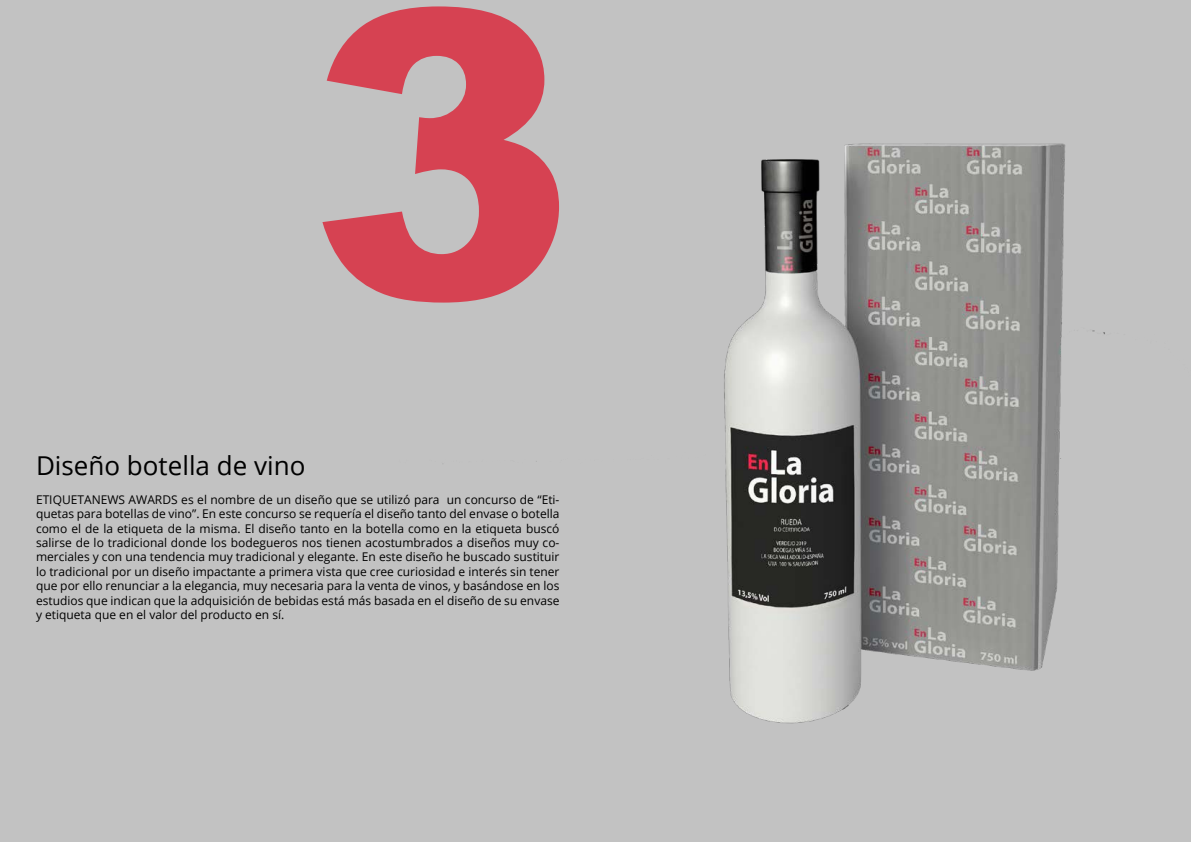
<style>
.page{position:relative;width:1191px;height:842px;background:#fff}
.page>*{position:absolute;margin:0;border:0;box-sizing:border-box;transform-origin:0 0}
.t1{font:900 400px "Arial";color:#d64252}
.t2{font:26px "Open Sans";color:#000}
.t3{font:12px/14.4px "Open Sans";color:#000;text-align:justify}
</style>
<div class="page">
<div style="left:0;top:0;width:595px;height:842px;background:#c2c2c2"></div>
<div style="left:595px;top:0;width:596px;height:842px;background:#c2c2c2"></div>
<img style="left:536px;top:143px;width:569px;height:581px">
<h1 class="t1" style="left:308px;top:-136px;width:268px">3</h1>
<h2 class="t2" style="left:36px;top:448px;width:271px">Diseño botella de vino</h2>
<p class="t3" style="left:36px;top:492px;width:525px">ETIQUETANEWS AWARDS es el nombre de un diseño que se utilizó para un concurso de “Eti&shy;quetas para botellas de vino”. En este concurso se requería el diseño tanto del envase o botella como el de la etiqueta de la misma. El diseño tanto en la botella como en la etiqueta buscó salirse de lo tradicional donde los bodegueros nos tienen acostumbrados a diseños muy co&shy;merciales y con una tendencia muy tradicional y elegante. En este diseño he buscado sustituir lo tradicional por un diseño impactante a primera vista que cree curiosidad e interés sin tener que por ello renunciar a la elegancia, muy necesaria para la venta de vinos, y basándose en los estudios que indican que la adquisición de bebidas está más basada en el diseño de su envase y etiqueta que en el valor del producto en sí.</p>
</div>
